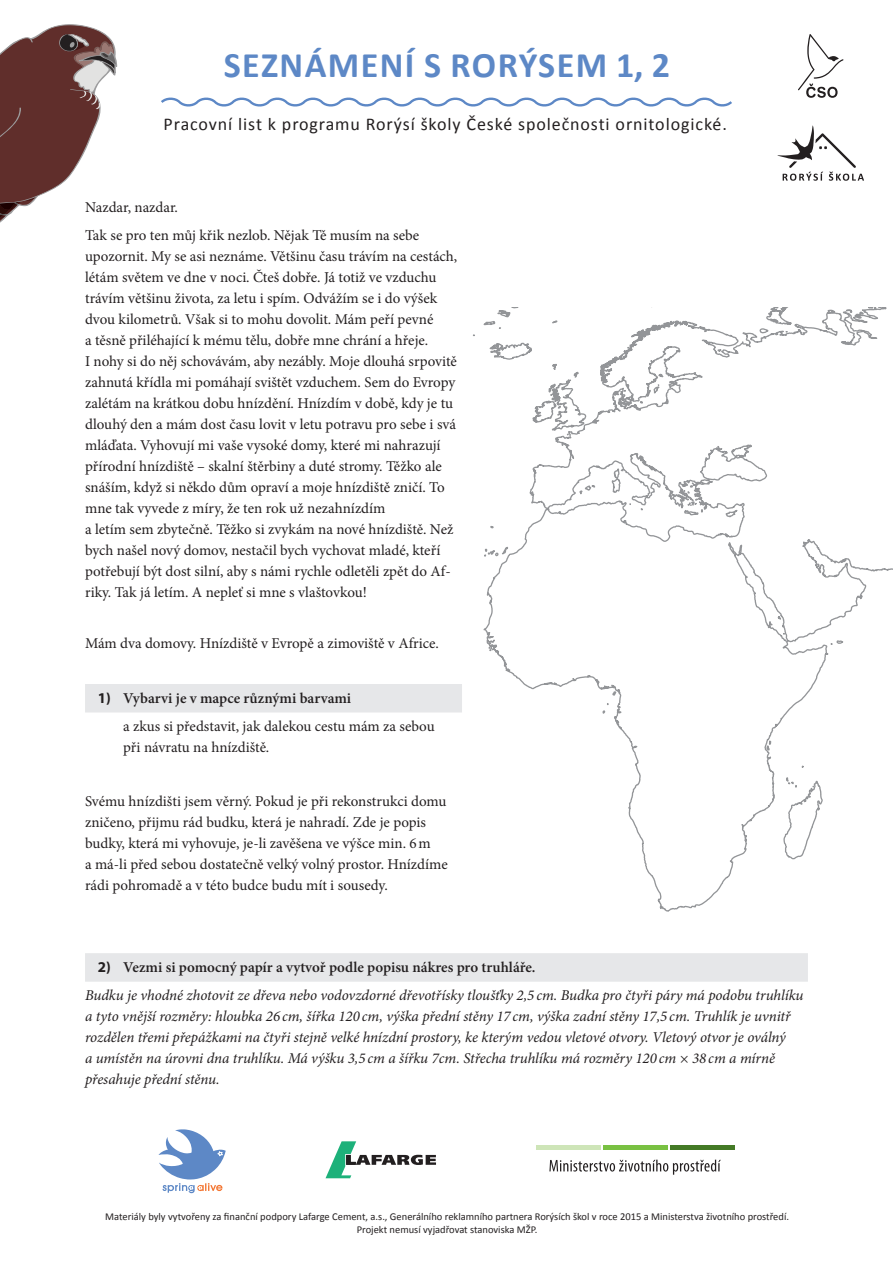
<style>
.page{position:relative;width:893px;height:1263px;background:#fff}
.page>*{position:absolute;margin:0;border:0;box-sizing:border-box;transform-origin:0 0}
.t1{font:700 36px "Calibri";letter-spacing:.04em;color:#5d88c6}
.t2{font:18px "Calibri";letter-spacing:.05em;color:#231f20}
.t3{font:15px/21px "Minion Pro";color:#231f20}
.t4{font:italic 15px/21px "Minion Pro";letter-spacing:-.005em;color:#231f20}
.t5{font:10.5px/12.6px "Calibri";color:#231f20;text-align:center}
.s1{font-family:"Myriad Pro";font-weight:700}
.s2{font-weight:600}
.s3{font-family:"Myriad Pro";font-weight:700;font-style:normal}
.s4{font-weight:600;font-style:normal}
</style>
<div class="page">
<svg style="left:159px;top:1129px;width:67px;height:64px"></svg>
<div style="left:670px;top:1145px;width:64px;height:5px;background:#447a26"></div>
<div style="left:536px;top:1145px;width:65px;height:5px;background:#cee5b8"></div>
<div style="left:603px;top:1145px;width:64px;height:5px;background:#79c142"></div>
<svg style="left:549px;top:1160px;width:172px;height:15px"></svg>
<svg style="left:326px;top:1141px;width:110px;height:37px"></svg>
<svg style="left:0;top:24px;width:118px;height:199px"></svg>
<svg style="left:798px;top:34px;width:45px;height:64px"></svg>
<svg style="left:777px;top:125px;width:87px;height:56px"></svg>
<div style="left:85px;top:684px;width:377px;height:28px;background:#e6e7e9"></div>
<svg style="left:473px;top:307px;width:420px;height:605px"></svg>
<div style="left:85px;top:953px;width:723px;height:29px;background:#e6e7e9"></div>
<svg style="left:161px;top:97px;width:571px;height:10px"></svg>
<h1 class="t1" style="left:224px;top:40px;width:448px">SEZNÁMENÍ S RORÝSEM 1, 2</h1>
<p class="t2" style="left:164px;top:112px;width:565px">Pracovní list k programu Rorýsí školy České společnosti ornitologické.</p>
<p class="t3" style="left:85px;top:194px;width:336px;line-height:27.3px">Nazdar, nazdar.<br>Tak se pro ten můj křik nezlob. Nějak Tě musím na sebe</p>
<p class="t3" style="left:85px;top:245px;width:374px">upozornit. My se asi neznáme. Většinu času trávím na cestách, létám světem ve dne v noci. Čteš dobře. Já totiž ve vzduchu trávím většinu života, za letu i spím. Odvážím se i do výšek dvou kilometrů. Však si to mohu dovolit. Mám peří pevné<br>a těsně přiléhající k mému tělu, dobře mne chrání a hřeje.<br>I nohy si do něj schovávám, aby nezábly. Moje dlouhá srpovitě zahnutá křídla mi pomáhají svištět vzduchem. Sem do Evropy zalétám na krátkou dobu hnízdění. Hnízdím v době, kdy je tu dlouhý den a mám dost času lovit v letu potravu pro sebe i svá mláďata. Vyhovují mi vaše vysoké domy, které mi nahrazují přírodní hnízdiště – skalní štěrbiny a duté stromy. Těžko ale snáším, když si někdo dům opraví a moje hnízdiště zničí. To mne tak vyvede z míry, že ten rok už nezahnízdím<br>a letím sem zbytečně. Těžko si zvykám na nové hnízdiště. Než bych našel nový domov, nestačil bych vychovat mladé, kteří potřebují být dost silní, aby s námi rychle odletěli zpět do Af&shy;riky. Tak já letím. A nepleť si mne s vlaštovkou!</p>
<p class="t3" style="left:85px;top:633px;width:354px">Mám dva domovy. Hnízdiště v Evropě a zimoviště v Africe.</p>
<p class="t3" style="left:123px;top:685px;width:313px;line-height:27.3px;text-indent:-25px"><span class="s1">1)</span> <span class="s2">Vybarvi je v mapce různými barvami<br></span>a zkus si představit, jak dalekou cestu mám za sebou</p>
<p class="t3" style="left:123px;top:736px;width:146px">při návratu na hnízdiště.</p>
<p class="t3" style="left:85px;top:791px;width:364px">Svému hnízdišti jsem věrný. Pokud je při rekonstrukci domu zničeno, přijmu rád budku, která je nahradí. Zde je popis budky, která mi vyhovuje, je-li zavěšena ve výšce min. 6m<br>a má-li před sebou dostatečně velký volný prostor. Hnízdíme rádi pohromadě a v této budce budu mít i sousedy.</p>
<p class="t4" style="left:85px;top:954px;width:720px;line-height:27.3px;text-indent:13px"><span class="s3">2)</span> <span class="s4">Vezmi si pomocný papír a vytvoř podle popisu nákres pro truhláře.<br></span>Budku je vhodné zhotovit ze dřeva nebo vodovzdorné dřevotřísky tloušťky 2,5 cm. Budka pro čtyři páry má podobu truhlíku</p>
<p class="t4" style="left:85px;top:1005px;width:707px">a tyto vnější rozměry: hloubka 26 cm, šířka 120 cm, výška přední stěny 17 cm, výška zadní stěny 17,5 cm. Truhlík je uvnitř rozdělen třemi přepážkami na čtyři stejně velké hnízdní prostory, ke kterým vedou vletové otvory. Vletový otvor je oválný a umístěn na úrovni dna truhlíku. Má výšku 3,5 cm a šířku 7cm. Střecha truhlíku má rozměry 120 cm × 38 cm a mírně přesahuje přední stěnu.</p>
<p class="t5" style="left:105px;top:1210px;width:685px">Materiály byly vytvořeny za finanční podpory Lafarge Cement, a.s., Generálního reklamního partnera Rorýsích škol v roce 2015 a Ministerstva životního prostředí.<br>Projekt nemusí vyjadřovat stanoviska MŽP.</p>
</div>
